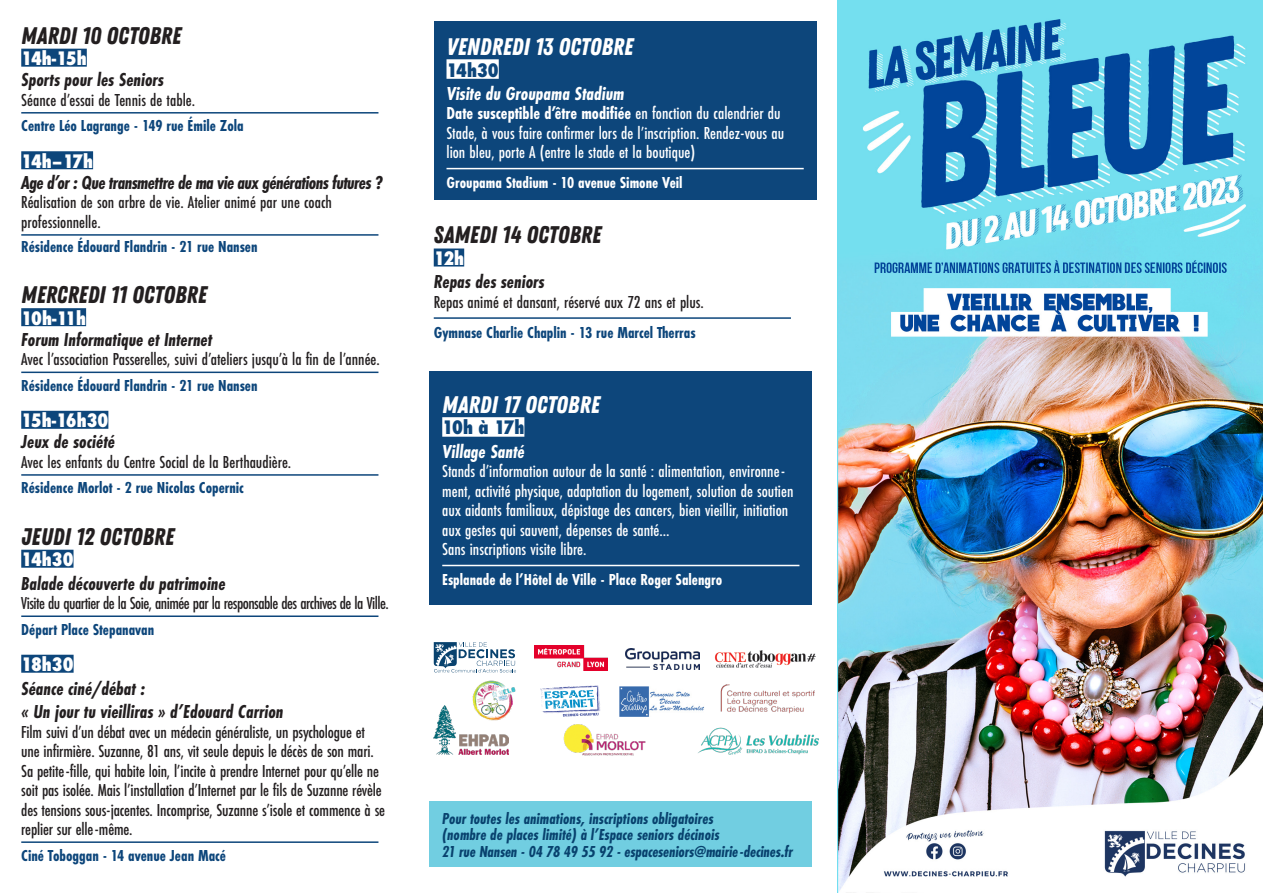
<style>
.page{position:relative;width:1263px;height:893px;background:#fff}
.page>*{position:absolute;margin:0;border:0;box-sizing:border-box;transform-origin:0 0}
.t1{font:24px "Zing Rust Demo Base";color:#231f20}
.t2{font:24px "Zing Rust Demo Base";color:#fff}
.t3{font:italic 700 19.5px "Futura PT Cond";color:#231f20}
.t4{font:italic 700 19.5px "Futura PT Cond";letter-spacing:-.03em;color:#231f20}
.t5{font:italic 700 19.5px "Futura PT Cond";color:#fff}
.t6{font:500 18px/19.5px "Futura PT Cond";letter-spacing:-.01em;color:#231f20}
.t7{font:500 18px/19.5px "Futura PT Cond";color:#fff}
.t8{font:500 18px "Futura PT Cond";letter-spacing:-.03em;color:#231f20}
.t9{font:800 condensed 18px "Futura";color:#fff}
.t10{font:800 condensed 18px "Futura";color:#0d467b}
.t11{font:700 16.5px "Futura PT Cond";color:#0d467b}
.t12{font:italic 700 16.5px "Futura PT Cond";color:#08426e}
.t13{font:700 16.5px "Futura PT Cond";color:#fff}
.s1{font-weight:700}
</style>
<div class="page">
<img style="left:838px;top:0;width:425px;height:893px">
<div style="left:21px;top:49px;width:66px;height:18px;background:#0d467b"></div>
<div style="left:21px;top:151px;width:72px;height:18px;background:#0d467b"></div>
<div style="left:21px;top:308px;width:65px;height:18px;background:#0d467b"></div>
<div style="left:21px;top:411px;width:87px;height:18px;background:#0d467b"></div>
<div style="left:21px;top:550px;width:53px;height:18px;background:#0d467b"></div>
<div style="left:21px;top:655px;width:53px;height:18px;background:#0d467b"></div>
<hr style="left:21px;top:112px;width:357px;height:2px;background:#0d467b">
<hr style="left:21px;top:234px;width:357px;height:2px;background:#0d467b">
<hr style="left:21px;top:372px;width:357px;height:1px;background:#0d467b">
<hr style="left:21px;top:474px;width:357px;height:2px;background:#0d467b">
<hr style="left:21px;top:615px;width:357px;height:2px;background:#0d467b">
<hr style="left:21px;top:841px;width:357px;height:2px;background:#0d467b">
<div style="left:434px;top:248px;width:30px;height:18px;background:#0d467b"></div>
<hr style="left:434px;top:317px;width:357px;height:2px;background:#0d467b">
<div style="left:434px;top:21px;width:382px;height:179px;background:#0d467b"></div>
<div style="left:446px;top:59px;width:53px;height:20px;background:#fff"></div>
<hr style="left:446px;top:168px;width:358px;height:1px;background:#fff">
<div style="left:429px;top:801px;width:383px;height:66px;background:#71cee1"></div>
<div style="left:429px;top:371px;width:383px;height:234px;background:#0d467b"></div>
<div style="left:442px;top:417px;width:82px;height:20px;background:#fff"></div>
<hr style="left:442px;top:565px;width:357px;height:1px;background:#fff">
<img style="left:715px;top:650px;width:101px;height:17px">
<svg style="left:434px;top:642px;width:82px;height:30px"></svg>
<img style="left:472px;top:681px;width:44px;height:33px">
<img style="left:620px;top:687px;width:84px;height:29px">
<svg style="left:541px;top:685px;width:59px;height:31px"></svg>
<img style="left:698px;top:727px;width:120px;height:28px">
<img style="left:720px;top:684px;width:95px;height:30px">
<img style="left:434px;top:705px;width:74px;height:50px">
<img style="left:625px;top:648px;width:74px;height:22px">
<img style="left:534px;top:645px;width:73px;height:26px">
<img style="left:563px;top:724px;width:83px;height:32px">
<p class="t1" style="left:21px;top:21px;width:162px">MARDI 10 OCTOBRE</p>
<p class="t9" style="left:21px;top:46px;width:67px">14h-15h</p>
<p class="t3" style="left:21px;top:68px;width:144px">Sports pour les Seniors</p>
<p class="t6" style="left:21px;top:90px;width:175px">Séance d’essai de Tennis de table.</p>
<p class="t11" style="left:21px;top:116px;width:224px">Centre Léo Lagrange - 149 rue Émile Zola</p>
<p class="t9" style="left:21px;top:149px;width:73px">14h–17h</p>
<p class="t4" style="left:21px;top:171px;width:363px">Age d’or : Que transmettre de ma vie aux générations futures ?</p>
<p class="t6" style="left:21px;top:192px;width:312px">Réalisation de son arbre de vie. Atelier animé par une coach professionnelle.</p>
<p class="t11" style="left:21px;top:237px;width:238px">Résidence Édouard Flandrin - 21 rue Nansen</p>
<p class="t1" style="left:21px;top:281px;width:187px">MERCREDI 11 OCTOBRE</p>
<p class="t9" style="left:21px;top:306px;width:66px">10h-11h</p>
<p class="t3" style="left:21px;top:328px;width:192px">Forum Informatique et Internet</p>
<p class="t6" style="left:21px;top:349px;width:360px">Avec l’association Passerelles, suivi d’ateliers jusqu’à la fin de l’année.</p>
<p class="t11" style="left:21px;top:376px;width:238px">Résidence Édouard Flandrin - 21 rue Nansen</p>
<p class="t9" style="left:21px;top:408px;width:89px">15h-16h30</p>
<p class="t3" style="left:21px;top:430px;width:95px">Jeux de société</p>
<p class="t6" style="left:21px;top:452px;width:271px">Avec les enfants du Centre Social de la Berthaudière.</p>
<p class="t11" style="left:21px;top:478px;width:224px">Résidence Morlot - 2 rue Nicolas Copernic</p>
<p class="t1" style="left:21px;top:522px;width:155px">JEUDI 12 OCTOBRE</p>
<p class="t9" style="left:21px;top:547px;width:54px">14h30</p>
<p class="t3" style="left:21px;top:572px;width:206px">Balade découverte du patrimoine</p>
<p class="t8" style="left:21px;top:592px;width:369px">Visite du quartier de la Soie, animée par la responsable des archives de la Ville.</p>
<p class="t11" style="left:21px;top:620px;width:134px">Départ Place Stepanavan</p>
<p class="t9" style="left:21px;top:652px;width:54px">18h30</p>
<p class="t3" style="left:21px;top:677px;width:125px">Séance ciné/débat :</p>
<p class="t3" style="left:21px;top:700px;width:264px">« Un jour tu vieilliras » d’Edouard Carrion</p>
<p class="t6" style="left:21px;top:722px;width:365px">Film suivi d’un débat avec un médecin généraliste, un psychologue et une infirmière. Suzanne, 81 ans, vit seule depuis le décès de son mari.<br>Sa petite-fille, qui habite loin, l’incite à prendre Internet pour qu’elle ne soit pas isolée. Mais l’installation d’Internet par le fils de Suzanne révèle des tensions sous-jacentes. Incomprise, Suzanne s’isole et commence à se replier sur elle-même.</p>
<p class="t11" style="left:21px;top:845px;width:206px">Ciné Toboggan - 14 avenue Jean Macé</p>
<p class="t2" style="left:446px;top:33px;width:188px">VENDREDI 13 OCTOBRE</p>
<p class="t10" style="left:446px;top:58px;width:54px">14h30</p>
<p class="t5" style="left:446px;top:82px;width:179px">Visite du Groupama Stadium</p>
<p class="t7" style="left:446px;top:104px;width:339px"><span class="s1">Date susceptible d’être modifiée</span> en fonction du calendrier du<br>Stade, à vous faire confirmer lors de l’inscription. Rendez-vous au lion bleu, porte A (entre le stade et la boutique)</p>
<p class="t13" style="left:446px;top:173px;width:238px">Groupama Stadium - 10 avenue Simone Veil</p>
<p class="t1" style="left:434px;top:221px;width:169px">SAMEDI 14 OCTOBRE</p>
<p class="t9" style="left:434px;top:246px;width:32px">12h</p>
<p class="t3" style="left:434px;top:271px;width:112px">Repas des seniors</p>
<p class="t6" style="left:434px;top:292px;width:272px">Repas animé et dansant, réservé aux 72 ans et plus.</p>
<p class="t11" style="left:434px;top:323px;width:263px">Gymnase Charlie Chaplin - 13 rue Marcel Therras</p>
<p class="t2" style="left:442px;top:391px;width:159px">MARDI 17 OCTOBRE</p>
<p class="t10" style="left:442px;top:415px;width:84px">10h à 17h</p>
<p class="t5" style="left:442px;top:440px;width:84px">Village Santé</p>
<p class="t7" style="left:442px;top:462px;width:353px">Stands d’information autour de la santé : alimentation, environne&shy;ment, activité physique, adaptation du logement, solution de soutien aux aidants familiaux, dépistage des cancers, bien vieillir, initiation aux gestes qui sauvent, dépenses de santé…</p>
<p class="t7" style="left:442px;top:540px;width:146px">Sans inscriptions visite libre.</p>
<p class="t13" style="left:442px;top:570px;width:281px">Esplanade de l’Hôtel de Ville - Place Roger Salengro</p>
<p class="t12" style="left:442px;top:809px;width:273px">Pour toutes les animations, inscriptions obligatoires</p>
<p class="t12" style="left:442px;top:825px;width:279px">(nombre de places limité) à l’Espace seniors décinois</p>
<p class="t12" style="left:442px;top:842px;width:352px">21 rue Nansen - 04 78 49 55 92 - espaceseniors@mairie-decines.fr</p>
</div>
